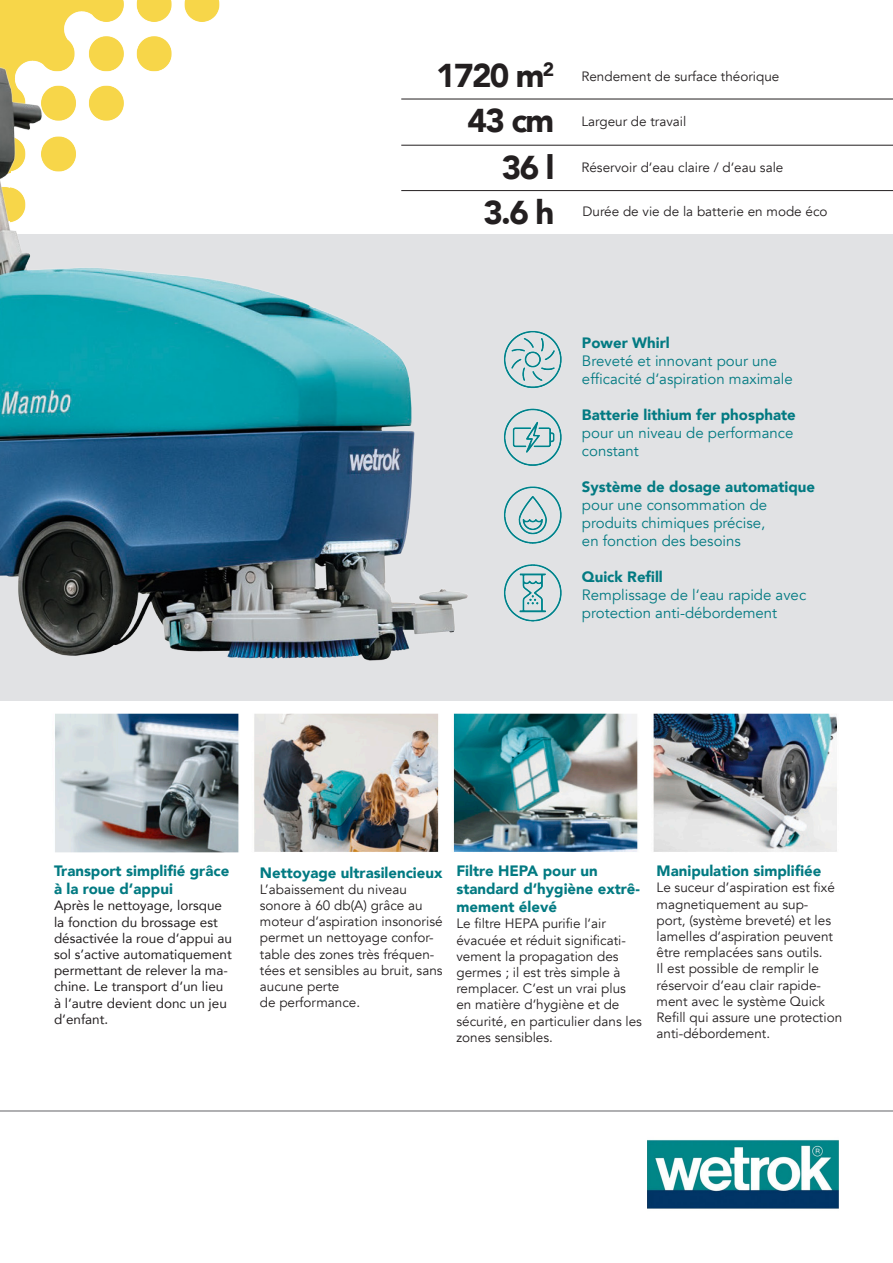
<style>
.page{position:relative;width:893px;height:1263px;background:#fff}
.page>*{position:absolute;margin:0;border:0;box-sizing:border-box;transform-origin:0 0}
.t1{font:900 33px "Avenir";letter-spacing:-.05em;color:#231f20}
.t2{font:900 15px/18px "Avenir";color:#027a82}
.t3{font:15px "Avenir";color:#027a82}
.t4{font:13.5px/16.2px "Avenir";color:#231f20}
.t5{font:13.5px/16.2px "Avenir";color:#231f20}
</style>
<div class="page">
<img style="left:11px;top:0;width:209px;height:62px">
<img style="left:0;top:0;width:11px;height:62px">
<div style="left:0;top:234px;width:893px;height:466px;background:#e1e2e4"></div>
<img style="left:0;top:62px;width:538px;height:599px">
<img style="left:479px;top:309px;width:83px;height:330px">
<img style="left:55px;top:713px;width:782px;height:140px">
<hr style="left:401px;top:99px;width:492px;height:1px;background:#231f20">
<hr style="left:401px;top:145px;width:492px;height:1px;background:#231f20">
<hr style="left:401px;top:190px;width:492px;height:1px;background:#231f20">
<hr style="left:0;top:1110px;width:893px;height:1px;background:#636366">
<img style="left:647px;top:1140px;width:192px;height:69px">
<p class="t1" style="left:436px;top:47px;width:120px">1720 m<sup>2</sup></p>
<p class="t1" style="left:467px;top:93px;width:88px">43 cm</p>
<p class="t1" style="left:502px;top:139px;width:54px">36 l</p>
<p class="t1" style="left:483px;top:184px;width:72px">3.6 h</p>
<p class="t4" style="left:581px;top:69px;width:200px">Rendement de surface théorique</p>
<p class="t4" style="left:581px;top:114px;width:106px">Largeur de travail</p>
<p class="t4" style="left:581px;top:160px;width:204px">Réservoir d‘eau claire / d‘eau sale</p>
<p class="t4" style="left:582px;top:204px;width:247px">Durée de vie de la batterie en mode éco</p>
<p class="t2" style="left:582px;top:333px;width:89px">Power Whirl</p>
<p class="t3" style="left:582px;top:352px;width:197px">Breveté et innovant pour une</p>
<p class="t3" style="left:582px;top:370px;width:212px">efficacité d‘aspiration maximale</p>
<p class="t2" style="left:582px;top:405px;width:215px">Batterie lithium fer phosphate</p>
<p class="t3" style="left:582px;top:424px;width:213px">pour un niveau de performance</p>
<p class="t3" style="left:582px;top:442px;width:58px">constant</p>
<p class="t2" style="left:582px;top:477px;width:235px">Système de dosage automatique</p>
<p class="t3" style="left:582px;top:496px;width:187px">pour une consommation de</p>
<p class="t3" style="left:582px;top:514px;width:185px">produits chimiques précise,</p>
<p class="t3" style="left:582px;top:532px;width:160px">en fonction des besoins</p>
<p class="t2" style="left:582px;top:567px;width:82px">Quick Refill</p>
<p class="t3" style="left:582px;top:586px;width:226px">Remplissage de l‘eau rapide avec</p>
<p class="t3" style="left:582px;top:604px;width:197px">protection anti-débordement</p>
<p class="t2" style="left:54px;top:861px;width:177px">Transport simplifié grâce à la roue d‘appui</p>
<p class="t5" style="left:54px;top:897px;width:180px">Après le nettoyage, lorsque la fonction du brossage est désactivée la roue d‘appui au sol s’active automatiquement permettant de relever la ma&shy;chine. Le transport d‘un lieu à l‘autre devient donc un jeu d‘enfant.</p>
<p class="t2" style="left:260px;top:863px;width:184px">Nettoyage ultrasilencieux</p>
<p class="t4" style="left:260px;top:881px;width:184px">L’abaissement du niveau sonore à 60 db(A) grâce au moteur d‘aspiration insonorisé permet un nettoyage confor&shy;table des zones très fréquen&shy;tées et sensibles au bruit, sans aucune perte</p>
<p class="t4" style="left:260px;top:995px;width:102px">de performance.</p>
<p class="t2" style="left:456px;top:861px;width:143px">Filtre HEPA pour un</p>
<p class="t2" style="left:456px;top:879px;width:185px">standard d‘hygiène extrê&shy;mement élevé</p>
<p class="t4" style="left:456px;top:916px;width:187px">Le filtre HEPA purifie l‘air évacuée et réduit significati&shy;vement la propagation des germes ; il est très simple à remplacer. C‘est un vrai plus en matière d‘hygiène et de sécurité, en particulier dans les zones sensibles.</p>
<p class="t2" style="left:657px;top:861px;width:166px">Manipulation simplifiée</p>
<p class="t4" style="left:657px;top:880px;width:187px">Le suceur d’aspiration est fixé magnetiquement au sup-<br>port, (système breveté) et les lamelles d‘aspiration peuvent être remplacées sans outils.<br>Il est possible de remplir le réservoir d‘eau clair rapide&shy;ment avec le système Quick<br>Refill qui assure une protection anti-débordement.</p>
</div>
